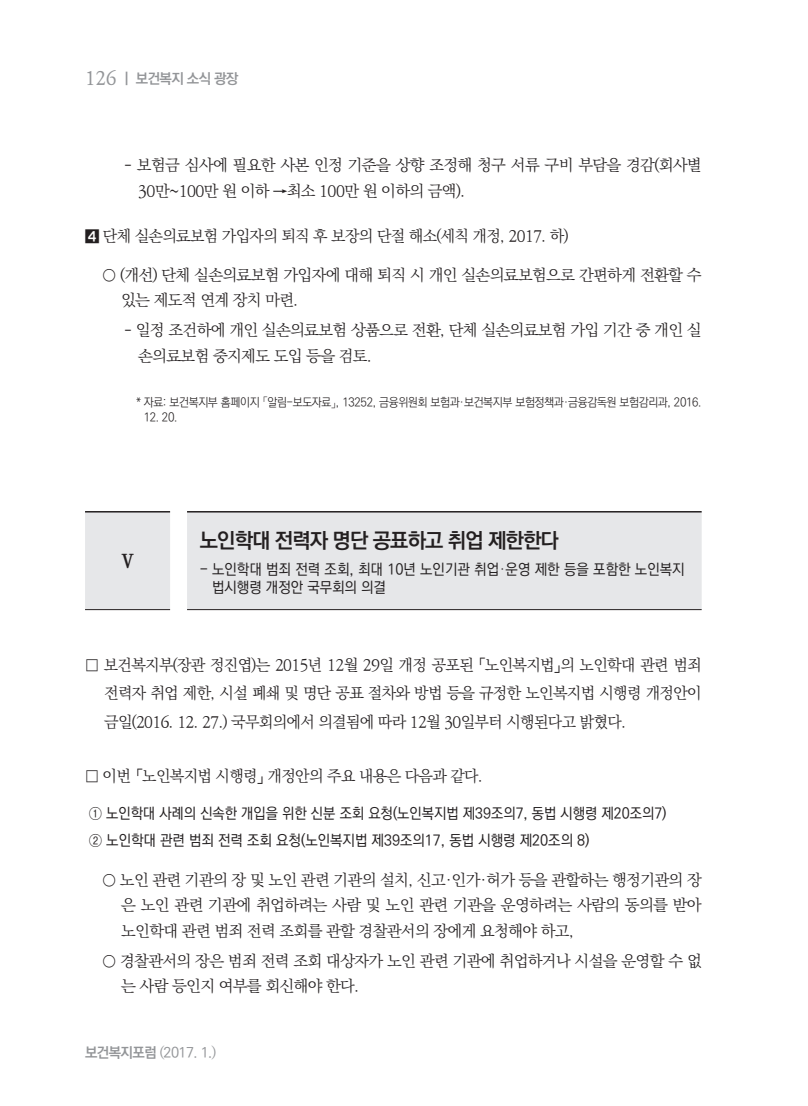
<style>
.page{position:relative;width:808px;height:1106px;background:#fff}
.page>*{position:absolute;margin:0;border:0;box-sizing:border-box;transform-origin:0 0}
.t1{font:21px "Ko Pub Dotum PB";letter-spacing:-.04em;color:#231f20}
.t2{font:21px "YDVY Mj O15";color:#231f20}
.t3{font:15.75px/25.5px "Ko Pub Batang PL";letter-spacing:-.04em;color:#231f20}
.t4{font:15px/26.5px "Ko Pub Dotum PM";color:#231f20;scale:.94 1}
.t5{font:15px/18px "Ko Pub Dotum PM";color:#231f20;scale:.95 1}
.t6{font:14.25px "Ko Pub Dotum PM";color:#939598}
.t7{font:14.25px "Ko Pub Dotum PB";letter-spacing:-.04em;color:#939598}
.t8{font:12px "Ko Pub Dotum PL";letter-spacing:-.03em;color:#231f20;scale:.95 1}
.s1{font-family:"Ko Pub Batang PM";font-size:18.75px}
.s2{font-family:"YDVYGO13"}
.s3{font-family:"Ko Pub Dotum PL"}
.s4{font-family:"Ko Pub Dotum PB"}
.s5{font-family:"Ko Pub Batang PL"}
</style>
<div class="page">
<div style="left:85px;top:512px;width:617px;height:97px;background:#e6e7e9"></div>
<hr style="left:85px;top:511px;width:85px;height:1px;background:#231f20">
<hr style="left:85px;top:609px;width:85px;height:1px;background:#231f20">
<hr style="left:187px;top:609px;width:515px;height:1px;background:#231f20">
<hr style="left:187px;top:511px;width:515px;height:1px;background:#231f20">
<p class="t7" style="left:85px;top:71px;width:155px"><span class="s1">126</span> | 보건복지 소식 광장</p>
<p class="t3" style="left:138px;top:153px;width:565px;line-height:26px;text-indent:-14px">- 보험금 심사에 필요한 사본 인정 기준을 상향 조정해 청구 서류 구비 부담을 경감(회사별<br>30만~100만 원 이하 →최소 100만 원 이하의 금액).</p>
<p class="t3" style="left:85px;top:224px;width:485px"><span class="s2">⃞</span> 단체 실손의료보험 가입자의 퇴직 후 보장의 단절 해소(세칙 개정, 2017. 하)</p>
<p class="t3" style="left:121px;top:263px;width:582px;text-indent:-19px">○ (개선) 단체 실손의료보험 가입자에 대해 퇴직 시 개인 실손의료보험으로 간편하게 전환할 수 있는 제도적 연계 장치 마련.</p>
<p class="t3" style="left:138px;top:318px;width:565px;line-height:26px;text-indent:-14px">- 일정 조건하에 개인 실손의료보험 상품으로 전환, 단체 실손의료보험 가입 기간 중 개인 실 손의료보험 중지제도 도입 등을 검토.</p>
<p class="t8" style="left:136px;top:396px;width:597px">* 자료: 보건복지부 홈페이지 「알림-보도자료」, 13252, 금융위원회 보험과·보건복지부 보험정책과·금융감독원 보험감리과, 2016.</p>
<p class="t8" style="left:144px;top:411px;width:37px">12. 20.</p>
<h1 class="t2" style="left:118px;top:548px;width:21px">Ⅴ</h1>
<h1 class="t1" style="left:200px;top:530px;width:361px">노인학대 전력자 명단 공표하고 취업 제한한다</h1>
<p class="t5" style="left:212px;top:560px;width:499px;text-indent:-12px">- 노인학대 범죄 전력 조회, 최대 10년 노인기관 취업<span class="s3">·</span>운영 제한 등을 포함한 노인복지 법시행령 개정안 국무회의 의결</p>
<p class="t3" style="left:104px;top:651px;width:599px;line-height:28.5px;text-align:justify;text-indent:-19px">□ 보건복지부(장관 정진엽)는 2015년 12월 29일 개정 공포된 「노인복지법」의 노인학대 관련 범죄 전력자 취업 제한, 시설 폐쇄 및 명단 공표 절차와 방법 등을 규정한 노인복지법 시행령 개정안이 금일(2016. 12. 27.) 국무회의에서 의결됨에 따라 12월 30일부터 시행된다고 밝혔다.</p>
<p class="t3" style="left:85px;top:763px;width:399px">□ 이번 「노인복지법 시행령」 개정안의 주요 내용은 다음과 같다.</p>
<p class="t4" style="left:89px;top:800px;width:616px">① 노인학대 사례의 신속한 개입을 위한 신분 조회 요청(노인복지법 제39조의7, 동법 시행령 제20조의7)<br>② 노인학대 관련 범죄 전력 조회 요청(노인복지법 제39조의17, 동법 시행령 제20조의 8)</p>
<p class="t3" style="left:121px;top:867px;width:582px;text-align:justify;text-indent:-19px">○ 노인 관련 기관의 장 및 노인 관련 기관의 설치, 신고·인가·허가 등을 관할하는 행정기관의 장 은 노인 관련 기관에 취업하려는 사람 및 노인 관련 기관을 운영하려는 사람의 동의를 받아 노인학대 관련 범죄 전력 조회를 관할 경찰관서의 장에게 요청해야 하고,</p>
<p class="t3" style="left:121px;top:948px;width:582px;text-indent:-19px">○ 경찰관서의 장은 범죄 전력 조회 대상자가 노인 관련 기관에 취업하거나 시설을 운영할 수 없 는 사람 등인지 여부를 회신해야 한다.</p>
<p class="t6" style="left:85px;top:1045px;width:133px"><span class="s4">보건복지포럼</span> <span class="s5">(</span>2017. 1.<span class="s5">)</span></p>
</div>
